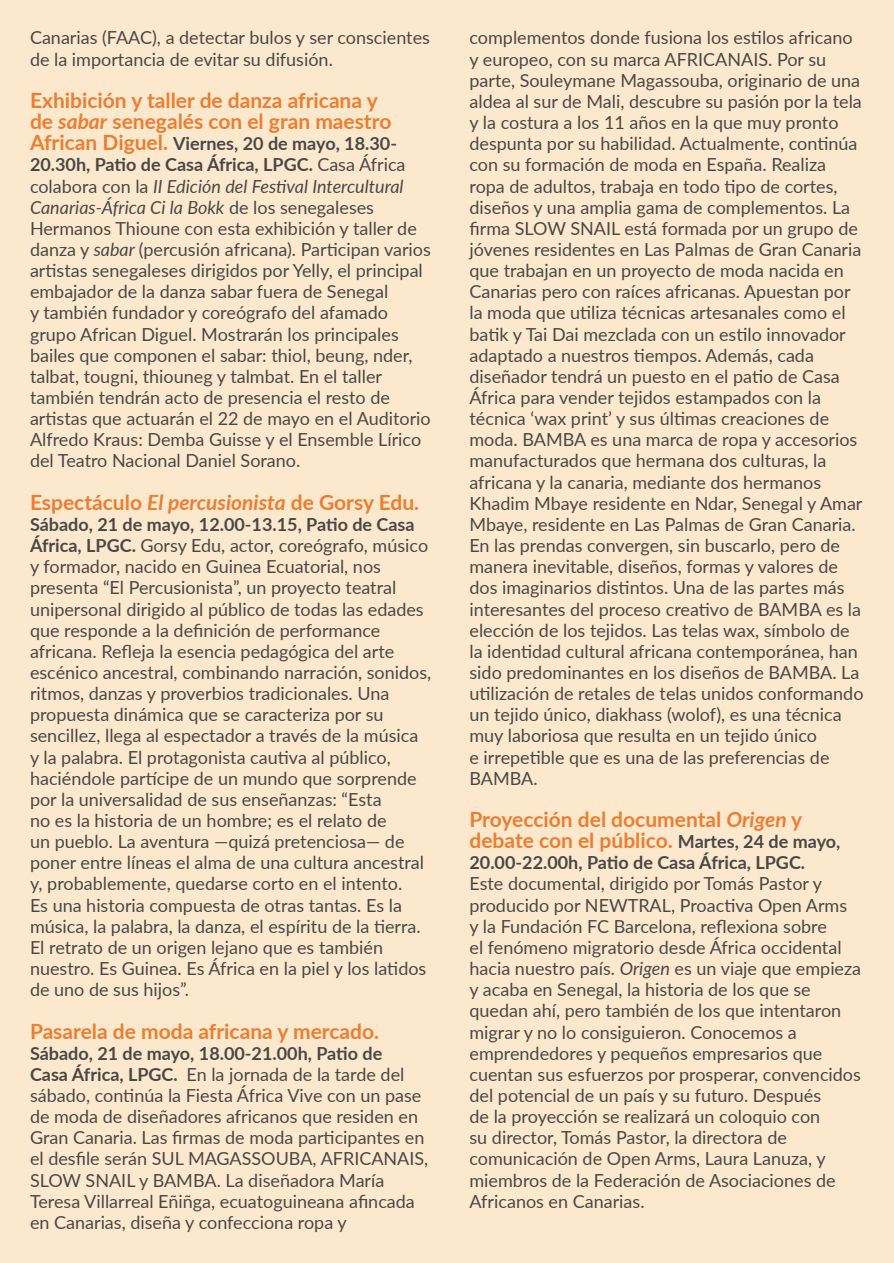
<style>
.page{position:relative;width:894px;height:1263px;background:#fce9cd}
.page>*{position:absolute;margin:0;border:0;box-sizing:border-box;transform-origin:0 0}
.t1{font:700 21px/21.1px "Lato";color:#ed7d31}
.t2{font:18px/21.1px "Lato";color:#484848}
.t3{font:700 18px "Lato";color:#484848}
.s1{font-style:italic}
.s2{font-weight:700;font-size:21px;color:#ed7d31}
.s3{font-weight:700}
.s4{font-size:18px;color:#484848}
</style>
<div class="page">
<p class="t2" style="left:30px;top:27px;width:402px">Canarias (FAAC), a detectar bulos y ser conscientes de la importancia de evitar su difusión.</p>
<p class="t1" style="left:30px;top:89px;width:363px">Exhibición y taller de danza africana y de <span class="s1">sabar</span> senegalés con el gran maestro</p>
<p class="t2" style="left:30px;top:132px;width:402px"><span class="s2">African Diguel.</span> <span class="s3">Viernes, 20 de mayo, 18.30- 20.30h, Patio de Casa África, LPGC.</span> Casa África colabora con la <span class="s1">II Edición del Festival Intercultural Canarias-África Ci la Bokk</span> de los senegaleses Hermanos Thioune con esta exhibición y taller de danza y <span class="s1">sabar</span> (percusión africana). Participan varios artistas senegaleses dirigidos por Yelly, el principal embajador de la danza sabar fuera de Senegal<br>y también fundador y coreógrafo del afamado grupo African Diguel. Mostrarán los principales bailes que componen el sabar: thiol, beung, nder, talbat, tougni, thiouneg y talmbat. En el taller también tendrán acto de presencia el resto de artistas que actuarán el 22 de mayo en el Auditorio Alfredo Kraus: Demba Guisse y el Ensemble Lírico del Teatro Nacional Daniel Sorano.</p>
<p class="t1" style="left:30px;top:491px;width:391px">Espectáculo <span class="s1">El percusionista</span> de Gorsy Edu.</p>
<p class="t2" style="left:30px;top:513px;width:403px"><span class="s3">Sábado, 21 de mayo, 12.00-13.15, Patio de Casa África, LPGC.</span> Gorsy Edu, actor, coreógrafo, músico y formador, nacido en Guinea Ecuatorial, nos presenta “El Percusionista”, un proyecto teatral unipersonal dirigido al público de todas las edades que responde a la definición de performance africana. Refleja la esencia pedagógica del arte escénico ancestral, combinando narración, sonidos, ritmos, danzas y proverbios tradicionales. Una propuesta dinámica que se caracteriza por su sencillez, llega al espectador a través de la música y la palabra. El protagonista cautiva al público, haciéndole partícipe de un mundo que sorprende por la universalidad de sus enseñanzas: “Esta<br>no es la historia de un hombre; es el relato de<br>un pueblo. La aventura —quizá pretenciosa— de poner entre líneas el alma de una cultura ancestral y, probablemente, quedarse corto en el intento.<br>Es una historia compuesta de otras tantas. Es la música, la palabra, la danza, el espíritu de la tierra.<br>El retrato de un origen lejano que es también nuestro. Es Guinea. Es África en la piel y los latidos de uno de sus hijos”.</p>
<p class="t1" style="left:30px;top:1019px;width:351px">Pasarela de moda africana y mercado.</p>
<p class="t2" style="left:30px;top:1042px;width:400px"><span class="s3">Sábado, 21 de mayo, 18.00-21.00h, Patio de<br>Casa África, LPGC.</span> En la jornada de la tarde del sábado, continúa la Fiesta África Vive con un pase de moda de diseñadores africanos que residen en Gran Canaria. Las firmas de moda participantes en el desfile serán SUL MAGASSOUBA, AFRICANAIS, SLOW SNAIL y BAMBA. La diseñadora María Teresa Villarreal Eñiñga, ecuatoguineana afincada en Canarias, diseña y confecciona ropa y</p>
<p class="t2" style="left:470px;top:27px;width:396px">complementos donde fusiona los estilos africano y europeo, con su marca AFRICANAIS. Por su parte, Souleymane Magassouba, originario de una aldea al sur de Mali, descubre su pasión por la tela y la costura a los 11 años en la que muy pronto despunta por su habilidad. Actualmente, continúa con su formación de moda en España. Realiza ropa de adultos, trabaja en todo tipo de cortes, diseños y una amplia gama de complementos. La firma SLOW SNAIL está formada por un grupo de jóvenes residentes en Las Palmas de Gran Canaria que trabajan en un proyecto de moda nacida en Canarias pero con raíces africanas. Apuestan por la moda que utiliza técnicas artesanales como el batik y Tai Dai mezclada con un estilo innovador adaptado a nuestros tiempos. Además, cada diseñador tendrá un puesto en el patio de Casa África para vender tejidos estampados con la técnica ‘wax print’ y sus últimas creaciones de moda. BAMBA es una marca de ropa y accesorios manufacturados que hermana dos culturas, la africana y la canaria, mediante dos hermanos Khadim Mbaye residente en Ndar, Senegal y Amar Mbaye, residente en Las Palmas de Gran Canaria.<br>En las prendas convergen, sin buscarlo, pero de manera inevitable, diseños, formas y valores de dos imaginarios distintos. Una de las partes más interesantes del proceso creativo de BAMBA es la elección de los tejidos. Las telas wax, símbolo de la identidad cultural africana contemporánea, han sido predominantes en los diseños de BAMBA. La utilización de retales de telas unidos conformando un tejido único, diakhass (wolof), es una técnica muy laboriosa que resulta en un tejido único<br>e irrepetible que es una de las preferencias de BAMBA.</p>
<p class="t1" style="left:470px;top:808px;width:372px">Proyección del documental <span class="s1">Origen</span> y debate con el público. <span class="s4">Martes, 24 de mayo,</span></p>
<p class="t3" style="left:470px;top:850px;width:337px">20.00-22.00h, Patio de Casa África, LPGC.</p>
<p class="t2" style="left:470px;top:873px;width:393px">Este documental, dirigido por Tomás Pastor y producido por NEWTRAL, Proactiva Open Arms<br>y la Fundación FC Barcelona, reflexiona sobre<br>el fenómeno migratorio desde África occidental hacia nuestro país. <span class="s1">Origen</span> es un viaje que empieza y acaba en Senegal, la historia de los que se quedan ahí, pero también de los que intentaron migrar y no lo consiguieron. Conocemos a emprendedores y pequeños empresarios que cuentan sus esfuerzos por prosperar, convencidos del potencial de un país y su futuro. Después<br>de la proyección se realizará un coloquio con<br>su director, Tomás Pastor, la directora de comunicación de Open Arms, Laura Lanuza, y miembros de la Federación de Asociaciones de Africanos en Canarias.</p>
</div>
